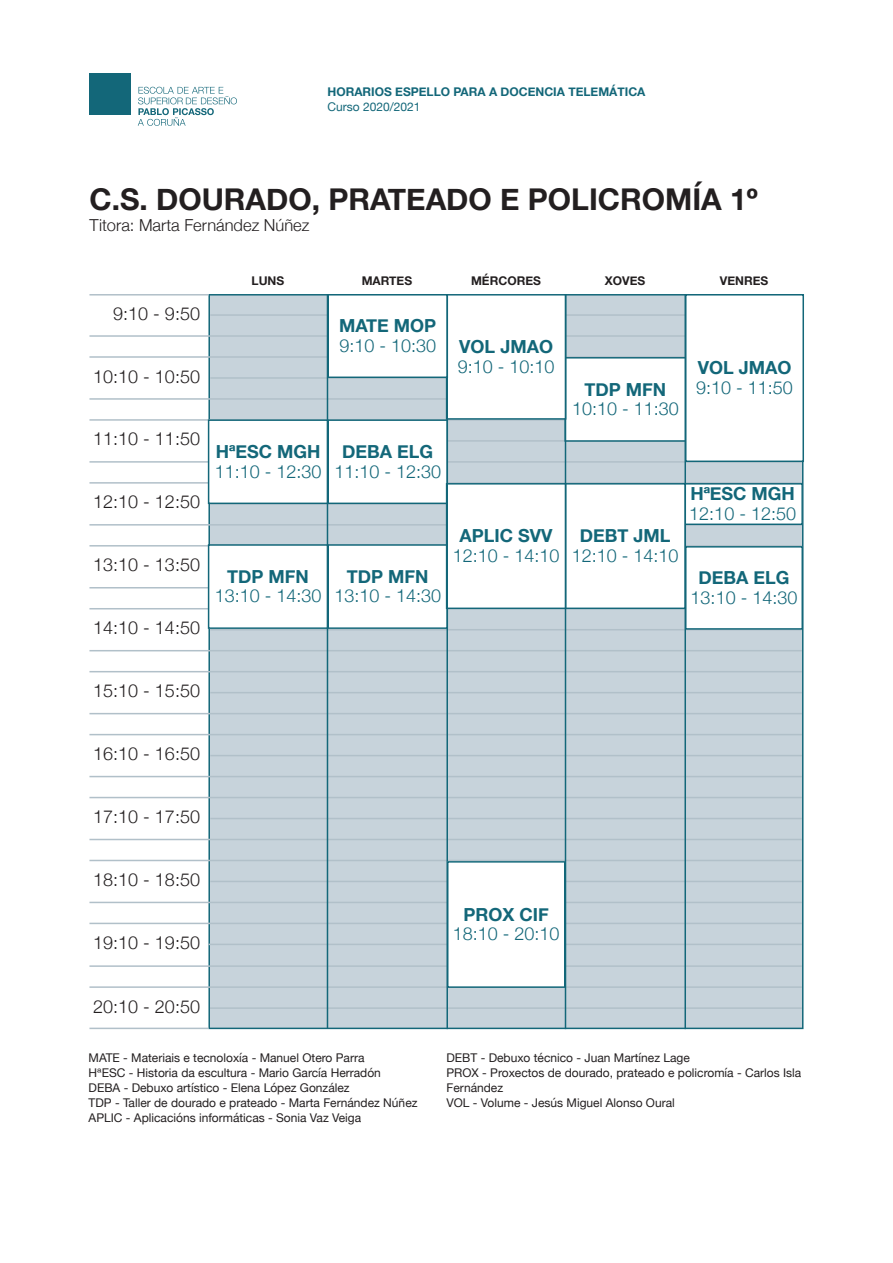
<style>
.page{position:relative;width:893px;height:1263px;background:#fff}
.page>*{position:absolute;margin:0;border:0;box-sizing:border-box;transform-origin:0 0}
.t1{font:700 30px "Helvetica Neue";color:#231f20}
.t2{font:300 18px "Helvetica Neue";color:#136779}
.t3{font:300 18px "Helvetica Neue";color:#231f20}
.t4{font:700 18px "Helvetica Neue";color:#136779}
.t5{font:300 16.5px "Helvetica Neue";color:#231f20}
.t6{font:12px/15px "Helvetica Neue";color:#231f20}
.t7{font:700 12px "Helvetica Neue";color:#136779}
.t8{font:700 12px "Helvetica Neue";color:#231f20}
.t9{font:12px "Helvetica Neue";color:#136779}
</style>
<div class="page">
<div style="left:89px;top:73px;width:42px;height:42px;background:#136779"></div>
<svg style="left:138px;top:87px;width:99px;height:39px"></svg>
<div style="left:208px;top:294px;width:595px;height:735px;background:#c7d3db;border:2px solid #136779"></div>
<hr style="left:210px;top:314px;width:592px;height:2px;background:#b1c0c9">
<hr style="left:89px;top:335px;width:713px;height:2px;background:#b1c0c9">
<hr style="left:89px;top:356px;width:713px;height:2px;background:#b1c0c9">
<hr style="left:210px;top:377px;width:592px;height:2px;background:#b1c0c9">
<hr style="left:89px;top:398px;width:713px;height:2px;background:#b1c0c9">
<hr style="left:89px;top:419px;width:713px;height:2px;background:#b1c0c9">
<hr style="left:210px;top:440px;width:592px;height:2px;background:#b1c0c9">
<hr style="left:89px;top:461px;width:713px;height:2px;background:#b1c0c9">
<hr style="left:89px;top:482px;width:713px;height:2px;background:#b1c0c9">
<hr style="left:210px;top:503px;width:592px;height:2px;background:#b1c0c9">
<hr style="left:89px;top:524px;width:713px;height:2px;background:#b1c0c9">
<hr style="left:89px;top:545px;width:713px;height:1px;background:#b1c0c9">
<hr style="left:89px;top:587px;width:713px;height:1px;background:#b1c0c9">
<hr style="left:89px;top:608px;width:713px;height:1px;background:#b1c0c9">
<hr style="left:210px;top:629px;width:592px;height:1px;background:#b1c0c9">
<hr style="left:89px;top:650px;width:713px;height:1px;background:#b1c0c9">
<hr style="left:89px;top:671px;width:713px;height:1px;background:#b1c0c9">
<hr style="left:210px;top:692px;width:592px;height:1px;background:#b1c0c9">
<hr style="left:89px;top:713px;width:713px;height:1px;background:#b1c0c9">
<hr style="left:89px;top:734px;width:713px;height:1px;background:#b1c0c9">
<hr style="left:210px;top:755px;width:592px;height:1px;background:#b1c0c9">
<hr style="left:89px;top:776px;width:713px;height:1px;background:#b1c0c9">
<hr style="left:89px;top:797px;width:713px;height:1px;background:#b1c0c9">
<hr style="left:89px;top:860px;width:713px;height:1px;background:#b1c0c9">
<hr style="left:89px;top:923px;width:713px;height:1px;background:#b1c0c9">
<hr style="left:210px;top:818px;width:592px;height:1px;background:#b1c0c9">
<hr style="left:210px;top:881px;width:592px;height:1px;background:#b1c0c9">
<hr style="left:208px;top:944px;width:594px;height:1px;background:#b1c0c9">
<hr style="left:89px;top:965px;width:713px;height:2px;background:#b1c0c9">
<hr style="left:89px;top:839px;width:713px;height:1px;background:#b1c0c9">
<hr style="left:89px;top:902px;width:713px;height:1px;background:#b1c0c9">
<div style="left:209px;top:420px;width:119px;height:83px;background:#fff"></div>
<div style="left:208px;top:419px;width:120px;height:85px;border:2px solid #136779"></div>
<div style="left:683px;top:484px;width:119px;height:40px;background:#fff"></div>
<div style="left:682px;top:483px;width:121px;height:42px;border:2px solid #136779"></div>
<div style="left:328px;top:420px;width:119px;height:83px;background:#fff"></div>
<div style="left:327px;top:419px;width:121px;height:85px;border:2px solid #136779"></div>
<div style="left:209px;top:545px;width:119px;height:83px;background:#fff"></div>
<div style="left:208px;top:544px;width:120px;height:85px;border:2px solid #136779"></div>
<div style="left:328px;top:545px;width:119px;height:83px;background:#fff"></div>
<div style="left:327px;top:544px;width:121px;height:85px;border:2px solid #136779"></div>
<div style="left:686px;top:547px;width:116px;height:82px;background:#fff"></div>
<div style="left:685px;top:546px;width:118px;height:84px;border:2px solid #136779"></div>
<div style="left:565px;top:358px;width:121px;height:83px;background:#fff"></div>
<div style="left:564px;top:357px;width:122px;height:85px;border:2px solid #136779"></div>
<div style="left:565px;top:484px;width:120px;height:124px;background:#fff"></div>
<div style="left:564px;top:483px;width:122px;height:126px;border:2px solid #136779"></div>
<div style="left:447px;top:484px;width:119px;height:124px;background:#fff"></div>
<div style="left:446px;top:483px;width:120px;height:126px;border:2px solid #136779"></div>
<div style="left:447px;top:295px;width:119px;height:124px;background:#fff"></div>
<div style="left:446px;top:294px;width:120px;height:126px;border:2px solid #136779"></div>
<div style="left:328px;top:295px;width:119px;height:82px;background:#fff"></div>
<div style="left:327px;top:294px;width:121px;height:84px;border:2px solid #136779"></div>
<div style="left:686px;top:295px;width:117px;height:166px;background:#fff"></div>
<div style="left:685px;top:294px;width:119px;height:168px;border:2px solid #136779"></div>
<hr style="left:89px;top:294px;width:119px;height:2px;background:#b1c0c9">
<hr style="left:89px;top:1028px;width:119px;height:1px;background:#b1c0c9">
<hr style="left:89px;top:986px;width:713px;height:2px;background:#b1c0c9">
<hr style="left:210px;top:1007px;width:592px;height:2px;background:#b1c0c9">
<hr style="left:327px;top:294px;width:1px;height:734px;background:#136779">
<hr style="left:446px;top:294px;width:2px;height:735px;background:#136779">
<hr style="left:565px;top:294px;width:1px;height:735px;background:#136779">
<hr style="left:684px;top:294px;width:2px;height:735px;background:#136779">
<div style="left:448px;top:862px;width:117px;height:125px;background:#fff"></div>
<div style="left:447px;top:861px;width:118px;height:127px;border:2px solid #136779"></div>
<p class="t7" style="left:327px;top:82px;width:319px">HORARIOS ESPELLO PARA A DOCENCIA TELEMÁTICA</p>
<p class="t9" style="left:327px;top:98px;width:94px">Curso 2020/2021</p>
<h1 class="t1" style="left:89px;top:176px;width:670px">C.S. DOURADO, PRATEADO E POLICROMÍA 1º</h1>
<h3 class="t5" style="left:89px;top:212px;width:221px">Titora: Marta Fernández Núñez</h3>
<h2 class="t3" style="left:113px;top:299px;width:88px">9:10 - 9:50</h2>
<h2 class="t3" style="left:93px;top:362px;width:108px">10:10 - 10:50</h2>
<h2 class="t3" style="left:93px;top:424px;width:108px">11:10 - 11:50</h2>
<h2 class="t3" style="left:93px;top:487px;width:108px">12:10 - 12:50</h2>
<h2 class="t3" style="left:93px;top:550px;width:108px">13:10 - 13:50</h2>
<h2 class="t3" style="left:93px;top:613px;width:108px">14:10 - 14:50</h2>
<p class="t8" style="left:252px;top:271px;width:34px">LUNS</p>
<p class="t8" style="left:362px;top:271px;width:52px">MARTES</p>
<p class="t8" style="left:471px;top:271px;width:71px">MÉRCORES</p>
<p class="t8" style="left:605px;top:271px;width:42px">XOVES</p>
<p class="t8" style="left:720px;top:271px;width:50px">VENRES</p>
<h2 class="t4" style="left:216px;top:438px;width:106px">HªESC MGH</h2>
<h2 class="t2" style="left:215px;top:457px;width:108px">11:10 - 12:30</h2>
<h2 class="t4" style="left:227px;top:562px;width:83px">TDP MFN</h2>
<h2 class="t2" style="left:215px;top:581px;width:108px">13:10 - 14:30</h2>
<h2 class="t4" style="left:339px;top:312px;width:99px">MATE MOP</h2>
<h2 class="t2" style="left:339px;top:331px;width:98px">9:10 - 10:30</h2>
<h2 class="t4" style="left:459px;top:333px;width:95px">VOL JMAO</h2>
<h2 class="t2" style="left:458px;top:352px;width:98px">9:10 - 10:10</h2>
<h2 class="t4" style="left:342px;top:438px;width:93px">DEBA ELG</h2>
<h2 class="t2" style="left:334px;top:457px;width:108px">11:10 - 12:30</h2>
<h2 class="t4" style="left:347px;top:562px;width:83px">TDP MFN</h2>
<h2 class="t2" style="left:334px;top:581px;width:108px">13:10 - 14:30</h2>
<h2 class="t4" style="left:460px;top:522px;width:95px">APLIC SVV</h2>
<h2 class="t2" style="left:453px;top:541px;width:108px">12:10 - 14:10</h2>
<h2 class="t4" style="left:585px;top:375px;width:83px">TDP MFN</h2>
<h2 class="t2" style="left:572px;top:394px;width:108px">10:10 - 11:30</h2>
<h2 class="t4" style="left:698px;top:354px;width:95px">VOL JMAO</h2>
<h2 class="t2" style="left:696px;top:373px;width:98px">9:10 - 11:50</h2>
<h2 class="t4" style="left:580px;top:522px;width:92px">DEBT JML</h2>
<h2 class="t2" style="left:572px;top:541px;width:108px">12:10 - 14:10</h2>
<h2 class="t4" style="left:690px;top:480px;width:106px">HªESC MGH</h2>
<h2 class="t2" style="left:689px;top:499px;width:108px">12:10 - 12:50</h2>
<h2 class="t4" style="left:698px;top:564px;width:93px">DEBA ELG</h2>
<h2 class="t2" style="left:691px;top:583px;width:108px">13:10 - 14:30</h2>
<h2 class="t3" style="left:93px;top:676px;width:108px">15:10 - 15:50</h2>
<h2 class="t3" style="left:93px;top:739px;width:108px">16:10 - 16:50</h2>
<h2 class="t3" style="left:93px;top:802px;width:108px">17:10 - 17:50</h2>
<h2 class="t3" style="left:93px;top:865px;width:108px">18:10 - 18:50</h2>
<h2 class="t3" style="left:93px;top:928px;width:108px">19:10 - 19:50</h2>
<h2 class="t4" style="left:464px;top:900px;width:87px">PROX CIF</h2>
<h2 class="t2" style="left:453px;top:919px;width:108px">18:10 - 20:10</h2>
<h2 class="t3" style="left:93px;top:992px;width:108px">20:10 - 20:50</h2>
<p class="t6" style="left:89px;top:1050px;width:330px">MATE - Materiais e tecnoloxía - Manuel Otero Parra<br>HªESC - Historia da escultura - Mario García Herradón<br>DEBA - Debuxo artístico - Elena López González<br>TDP - Taller de dourado e prateado - Marta Fernández Núñez APLIC - Aplicacións informáticas - Sonia Vaz Veiga</p>
<p class="t6" style="left:446px;top:1050px;width:356px">DEBT - Debuxo técnico - Juan Martínez Lage<br>PROX - Proxectos de dourado, prateado e policromía - Carlos Isla Fernández<br>VOL - Volume - Jesús Miguel Alonso Oural</p>
</div>
